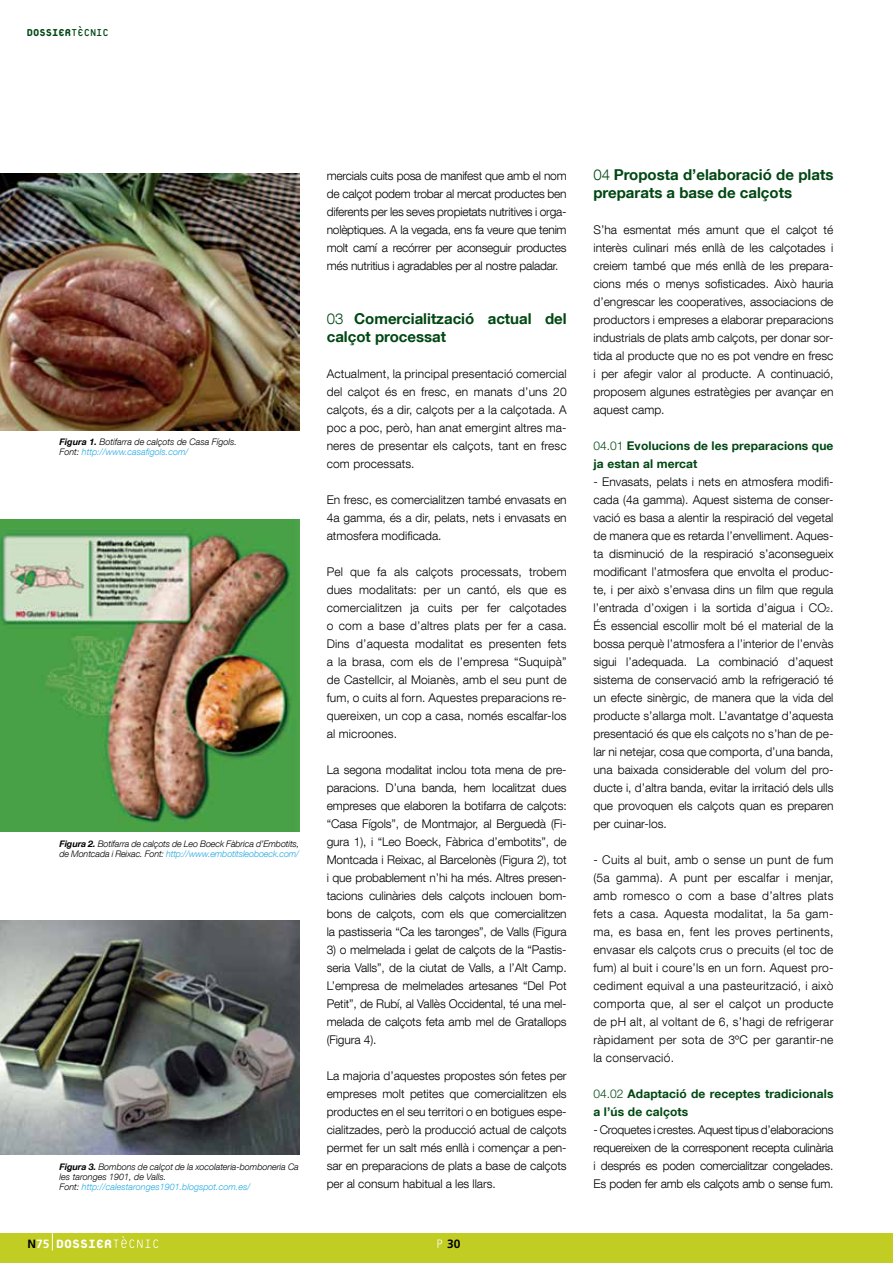
<style>
.page{position:relative;width:893px;height:1263px;background:#fff}
.page>*{position:absolute;margin:0;border:0;box-sizing:border-box;transform-origin:0 0}
.t1{font:800 18px "Platelet";color:#fff;scale:.96 1}
.t2{font:700 15px/18px "Helvetica Neue LT Com";color:#004712}
.t3{font:800 15px "Platelet";color:#004712;scale:.91 1}
.t4{font:300 12px/18px "Helvetica Neue LT Com";color:#000;text-align:justify}
.t5{font:700 12px/18px "Helvetica Neue LT Com";letter-spacing:.01em;color:#004712}
.t6{font:700 12px "Frutiger";color:#000}
.t7{font:italic 300 9px/9.8px "Helvetica Neue LT Com";letter-spacing:-.005em;color:#000}
.s1{font-weight:400}
.s2{font-weight:700}
.s3{color:#27aae1}
.s4{font-family:"Frutiger";font-weight:700;font-size:12px;color:#000}
.s5{font-family:"Frutiger";font-weight:700;font-size:12px}
.s6{font-weight:300}
.s7{font-family:"Helvetica Neue LT Pro";font-weight:300}
.s8{font-size:6.9px}
</style>
<div class="page">
<div style="left:0;top:1233px;width:893px;height:30px;background:#c2cd23"></div>
<svg style="left:437px;top:1239px;width:5px;height:9px"></svg>
<svg style="left:52px;top:1233px;width:1px;height:17px"></svg>
<svg style="left:113px;top:1236px;width:45px;height:12px"></svg>
<img style="left:0;top:173px;width:299px;height:257px">
<img style="left:0;top:520px;width:299px;height:311px">
<img style="left:0;top:921px;width:299px;height:233px">
<p class="t3" style="left:27px;top:26px;width:92px">DOSSIER<span class="s1">TÈCNIC</span></p>
<p class="t7" style="left:60px;top:437px;width:179px"><span class="s2">Figura 1.</span> Botifarra de calçots de Casa Fígols.<br>Font: <span class="s3">http://www.casafigols.com/</span></p>
<p class="t7" style="left:60px;top:839px;width:241px"><span class="s2">Figura 2.</span> Botifarra de calçots de Leo Boeck Fàbrica d’Embotits, de Montcada i Reixac. Font: <span class="s3">http://www.embotitsleoboeck.com/</span></p>
<p class="t7" style="left:60px;top:1162px;width:241px"><span class="s2">Figura 3.</span> Bombons de calçot de la xocolateria-bomboneria Ca les taronges 1901, de Valls.<br>Font: <span class="s3">http://calestaronges1901.blogspot.com.es/</span></p>
<h1 class="t1" style="left:28px;top:1235px;width:89px"><span class="s4">N</span><span class="s5">75</span> DOSSIER</h1>
<p class="t4" style="left:327px;top:166px;width:241px">mercials cuits posa de manifest que amb el nom de calçot podem trobar al mercat productes ben diferents per les seves propietats nutritives i orga&shy;nolèptiques. A la vegada, ens fa veure que tenim molt camí a recórrer per aconseguir productes més nutritius i agradables per al nostre paladar.</p>
<p class="t2" style="left:327px;top:309px;width:241px"><span class="s6">03</span> Comercialització actual del calçot processat</p>
<p class="t4" style="left:327px;top:364px;width:241px">Actualment, la principal presentació comercial del calçot és en fresc, en manats d’uns 20 calçots, és a dir, calçots per a la calçotada. A poc a poc, però, han anat emergint altres ma&shy;neres de presentar els calçots, tant en fresc com processats.</p>
<p class="t4" style="left:327px;top:490px;width:241px">En fresc, es comercialitzen també envasats en 4a gamma, és a dir, pelats, nets i envasats en atmosfera modificada.</p>
<p class="t4" style="left:327px;top:562px;width:241px">Pel que fa als calçots processats, trobem dues modalitats: per un cantó, els que es comercialitzen ja cuits per fer calçotades o com a base d’altres plats per fer a casa.<br>Dins d’aquesta modalitat es presenten fets a la brasa, com els de l’empresa “Suquipà” de Castellcir, al Moianès, amb el seu punt de fum, o cuits al forn. Aquestes preparacions re&shy;quereixen, un cop a casa, només escalfar-los al microones.</p>
<p class="t4" style="left:327px;top:760px;width:241px">La segona modalitat inclou tota mena de pre&shy;paracions. D’una banda, hem localitzat dues empreses que elaboren la botifarra de calçots: “Casa Fígols”, de Montmajor, al Berguedà (Fi&shy;gura 1), i “Leo Boeck, Fàbrica d’embotits”, de Montcada i Reixac, al Barcelonès (Figura 2), tot i que probablement n’hi ha més. Altres presen&shy;tacions culinàries dels calçots inclouen bom&shy;bons de calçots, com els que comercialitzen la pastisseria “Ca les taronges”, de Valls (Figura</p>
<p class="t4" style="left:327px;top:940px;width:241px">3) o melmelada i gelat de calçots de la “Pastis&shy;seria Valls”, de la ciutat de Valls, a l’Alt Camp.<br>L’empresa de melmelades artesanes “Del Pot Petit”, de Rubí, al Vallès Occidental, té una mel&shy;melada de calçots feta amb mel de Gratallops (Figura 4).</p>
<p class="t4" style="left:327px;top:1066px;width:241px">La majoria d’aquestes propostes són fetes per empreses molt petites que comercialitzen els productes en el seu territori o en botigues espe&shy;cialitzades, però la producció actual de calçots permet fer un salt més enllà i començar a pen&shy;sar en preparacions de plats a base de calçots per al consum habitual a les llars.</p>
<p class="t6" style="left:447px;top:1237px;width:15px">30</p>
<p class="t2" style="left:593px;top:165px;width:241px"><span class="s6">04</span> Proposta d’elaboració de plats preparats a base de calçots</p>
<p class="t4" style="left:593px;top:220px;width:241px">S’ha esmentat més amunt que el calçot té interès culinari més enllà de les calçotades i creiem també que més enllà de les prepara&shy;cions més o menys sofisticades. Això hauria d’engrescar les cooperatives, associacions de productors i empreses a elaborar preparacions industrials de plats amb calçots, per donar sor&shy;tida al producte que no es pot vendre en fresc i per afegir valor al producte. A continuació, proposem algunes estratègies per avançar en aquest camp.</p>
<p class="t5" style="left:593px;top:436px;width:241px"><span class="s7">04.01</span> Evolucions de les preparacions que ja estan al mercat</p>
<p class="t4" style="left:593px;top:472px;width:241px">- Envasats, pelats i nets en atmosfera modifi&shy;cada (4a gamma). Aquest sistema de conser&shy;vació es basa a alentir la respiració del vegetal de manera que es retarda l’envelliment. Aques&shy;ta disminució de la respiració s’aconsegueix modificant l’atmosfera que envolta el produc&shy;te, i per això s’envasa dins un film que regula l’entrada d’oxigen i la sortida d’aigua i CO<span class="s8">2</span>.<br>És essencial escollir molt bé el material de la bossa perquè l’atmosfera a l’interior de l’envàs sigui l’adequada. La combinació d’aquest sistema de conservació amb la refrigeració té un efecte sinèrgic, de manera que la vida del producte s’allarga molt. L’avantatge d’aquesta presentació és que els calçots no s’han de pe&shy;lar ni netejar, cosa que comporta, d’una banda, una baixada considerable del volum del pro&shy;ducte i, d’altra banda, evitar la irritació dels ulls que provoquen els calçots quan es preparen per cuinar-los.</p>
<p class="t4" style="left:593px;top:850px;width:241px">- Cuits al buit, amb o sense un punt de fum (5a gamma). A punt per escalfar i menjar, amb romesco o com a base d’altres plats fets a casa. Aquesta modalitat, la 5a gam&shy;ma, es basa en, fent les proves pertinents, envasar els calçots crus o precuits (el toc de fum) al buit i coure’ls en un forn. Aquest pro&shy;cediment equival a una pasteurització, i això comporta que, al ser el calçot un producte de pH alt, al voltant de 6, s’hagi de refrigerar ràpidament per sota de 3ºC per garantir-ne la conservació.</p>
<p class="t5" style="left:593px;top:1084px;width:241px"><span class="s7">04.02</span> Adaptació de receptes tradicionals a l’ús de calçots</p>
<p class="t4" style="left:593px;top:1120px;width:241px">- Croquetes i crestes. Aquest tipus d’elaboracions requereixen de la corresponent recepta culinària i després es poden comercialitzar congelades.<br>Es poden fer amb els calçots amb o sense fum.</p>
</div>
